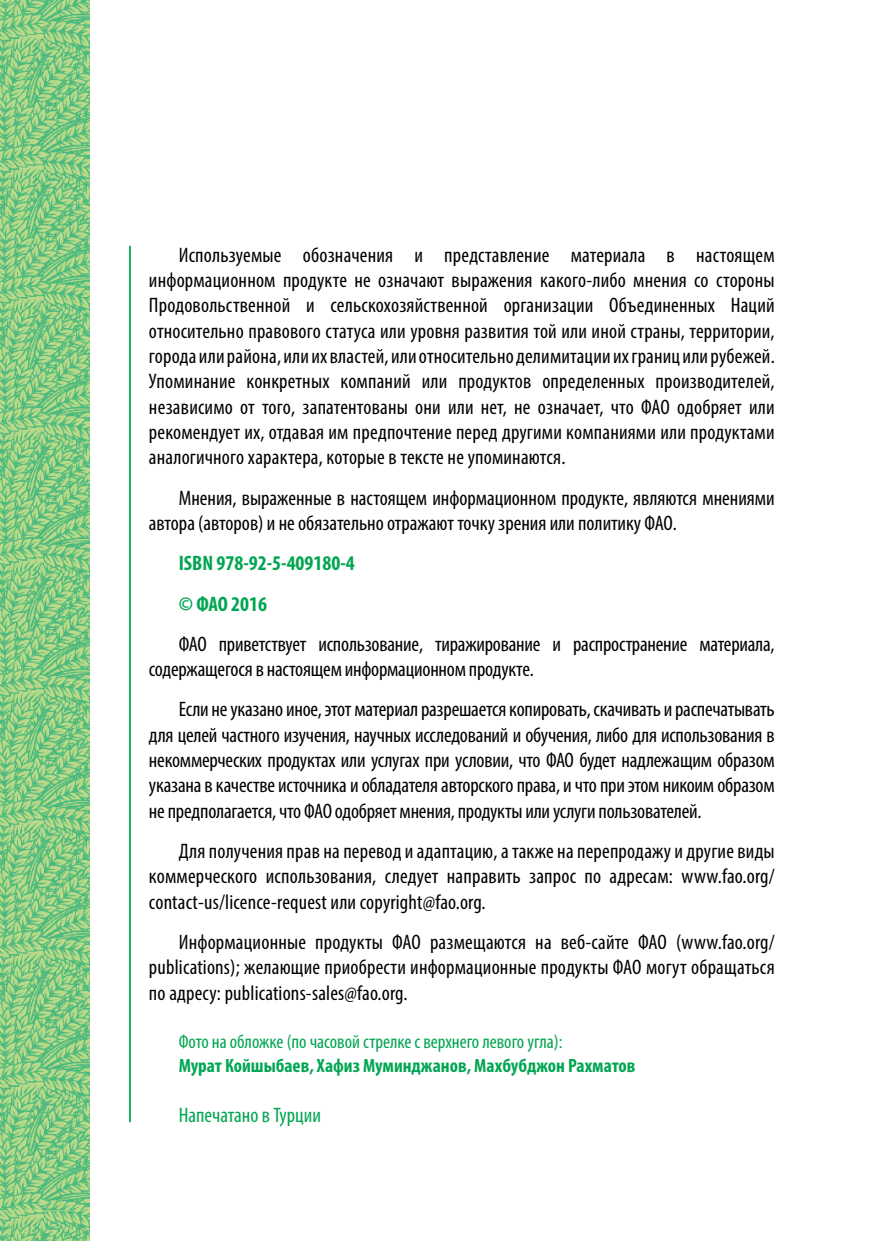
<style>
.page{position:relative;width:874px;height:1241px;background:#fff}
.page>*{position:absolute;margin:0;border:0;box-sizing:border-box;transform-origin:0 0}
.t1{font:condensed 21px/25.4px "Myriad Pro";color:#000;text-align:justify}
.t2{font:700 condensed 21px/40.2px "Myriad Pro";color:#00a651}
.t3{font:condensed 21px "Myriad Pro";color:#00a651}
.t4{font:condensed 19.25px "Myriad Pro";color:#00a651}
.t5{font:700 condensed 19.25px "Myriad Pro";color:#00a651}
</style>
<div class="page">
<img style="left:0;top:0;width:89px;height:1240px">
<hr style="left:129px;top:246px;width:2px;height:875px;background:#00a651">
<p class="t1" style="left:149px;top:241px;width:627px;text-indent:30px">Используемые обозначения и представление материала в настоящем информационном продукте не означают выражения какого-либо мнения со стороны Продовольственной и сельскохозяйственной организации Объединенных Наций относительно правового статуса или уровня развития той или иной страны, территории, города или района, или их властей, или относительно делимитации их границ или рубежей.<br>Упоминание конкретных компаний или продуктов определенных производителей, независимо от того, запатентованы они или нет, не означает, что ФАО одобряет или рекомендует их, отдавая им предпочтение перед другими компаниями или продуктами аналогичного характера, которые в тексте не упоминаются.</p>
<p class="t1" style="left:149px;top:484px;width:627px;text-indent:30px">Мнения, выраженные в настоящем информационном продукте, являются мнениями автора (авторов) и не обязательно отражают точку зрения или политику ФАО.</p>
<p class="t2" style="left:179px;top:542px;width:177px">ISBN 978-92-5-409180-4 © ФАО 2016</p>
<p class="t1" style="left:149px;top:630px;width:627px;text-indent:30px">ФАО приветствует использование, тиражирование и распространение материала, содержащегося в настоящем информационном продукте.</p>
<p class="t1" style="left:149px;top:696px;width:627px;text-indent:30px">Если не указано иное, этот материал разрешается копировать, скачивать и распечатывать для целей частного изучения, научных исследований и обучения, либо для использования в некоммерческих продуктах или услугах при условии, что ФАО будет надлежащим образом указана в качестве источника и обладателя авторского права, и что при этом никоим образом не предполагается, что ФАО одобряет мнения, продукты или услуги пользователей.</p>
<p class="t1" style="left:149px;top:838px;width:627px;text-indent:30px">Для получения прав на перевод и адаптацию, а также на перепродажу и другие виды коммерческого использования, следует направить запрос по адресам: www.fao.org/ contact-us/licence-request или copyright@fao.org.</p>
<p class="t1" style="left:149px;top:929px;width:627px;text-indent:30px">Информационные продукты ФАО размещаются на веб-сайте ФАО (www.fao.org/ publications); желающие приобрести информационные продукты ФАО могут обращаться по адресу: publications-sales@fao.org.</p>
<p class="t4" style="left:179px;top:1030px;width:385px">Фото на обложке (по часовой стрелке с верхнего левого угла):</p>
<p class="t5" style="left:179px;top:1052px;width:458px">Мурат Койшыбаев, Хафиз Муминджанов, Махбубджон Рахматов</p>
<p class="t3" style="left:179px;top:1102px;width:143px">Напечатано в Турции</p>
</div>
